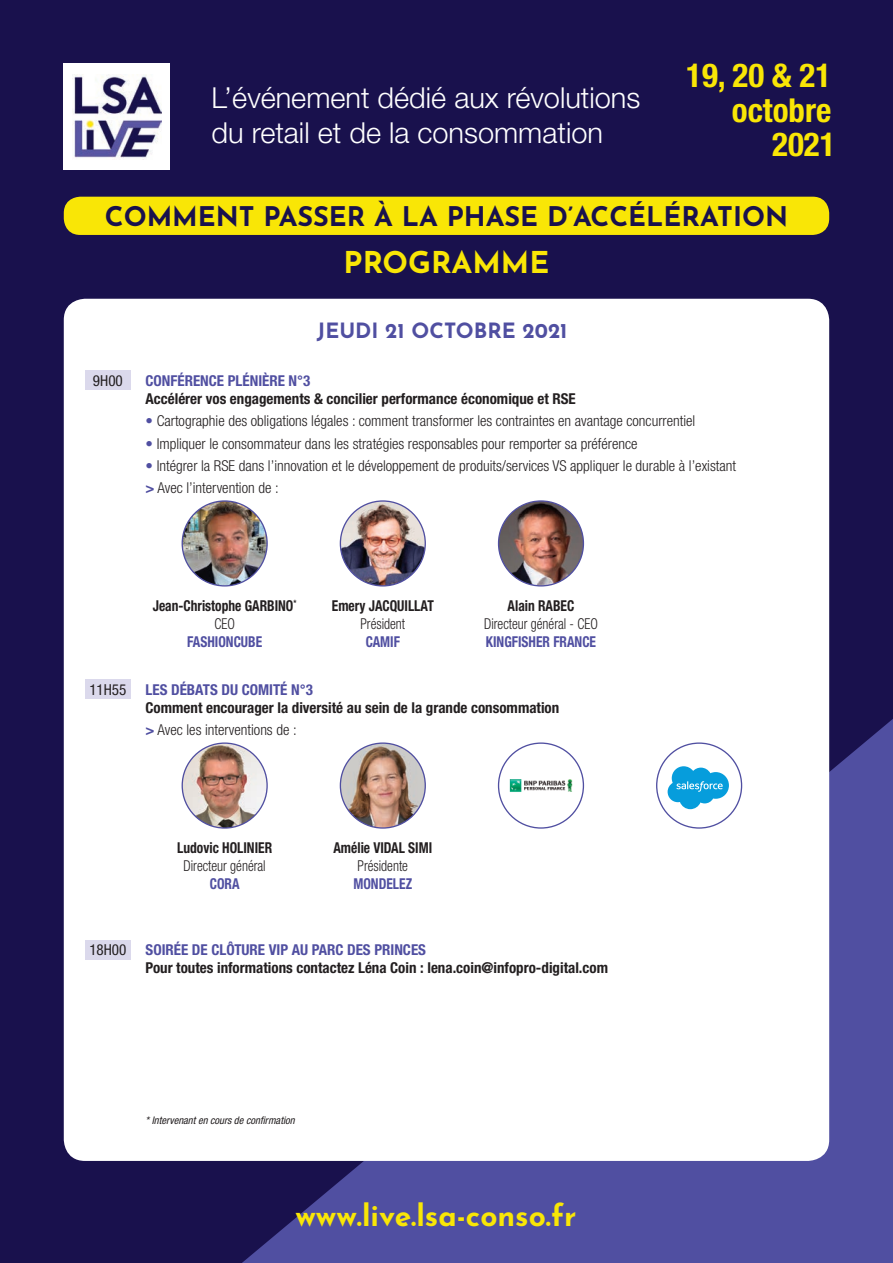
<style>
.page{position:relative;width:893px;height:1263px;background:#19114d}
.page>*{position:absolute;margin:0;border:0;box-sizing:border-box;transform-origin:0 0}
.t1{font:700 condensed 33px/34.5px "Helvetica Neue LT Std";color:#f9e606;text-align:right}
.t2{font:700 30px "Josefin Sans";color:#f9e606}
.t3{font:300 28.95px/34.8px "Helvetica Neue LT Std";color:#fff}
.t4{font:700 27px "Josefin Sans";color:#19114d}
.t5{font:700 21px "Josefin Sans";color:#504fa1}
.t6{font:condensed 15.15px "Helvetica Neue LT Std";color:#231f20}
.t7{font:300 condensed 15px/22.2px "Helvetica Neue LT Std";color:#231f20}
.t8{font:700 condensed 15px/22.2px "Helvetica Neue LT Std";color:#231f20}
.t9{font:700 condensed 15px/18px "Helvetica Neue LT Std";color:#231f20;text-align:center;scale:.9 1}
.t10{font:700 condensed 15px "Helvetica Neue LT Std";color:#504fa1}
.t11{font:300 condensed 15px "Helvetica Neue LT Std";color:#231f20;scale:.9 1}
.t12{font:700 condensed 15px "Helvetica Neue LT Std";color:#504fa1;scale:.9 1}
.t13{font:italic condensed 10.5px "Helvetica Neue LT Std";color:#231f20}
.s1{color:#504fa1}
.s2{font-weight:700;font-stretch:normal;color:#504fa1}
.s3{font-weight:300}
.s4{font-stretch:normal;color:#504fa1}
</style>
<div class="page">
<svg style="left:242px;top:719px;width:651px;height:544px;background:#4b4a9a"></svg>
<div style="left:64px;top:64px;width:106px;height:106px;background:#fff"></div>
<img style="left:72px;top:74px;width:90px;height:84px">
<div style="left:64px;top:197px;width:765px;height:38px;background:#f9e606;border-radius:16px"></div>
<div style="left:64px;top:299px;width:765px;height:862px;background:#fff;border-radius:21px"></div>
<div style="left:85px;top:371px;width:46px;height:19px;background:#dbd9ec"></div>
<img style="left:182px;top:501px;width:85px;height:85px;border-radius:42px">
<img style="left:340px;top:501px;width:85px;height:85px;border-radius:42px">
<img style="left:499px;top:501px;width:84px;height:85px;border-radius:42px">
<div style="left:85px;top:679px;width:46px;height:20px;background:#dbd9ec"></div>
<img style="left:182px;top:743px;width:85px;height:85px;border-radius:42px">
<img style="left:340px;top:743px;width:85px;height:85px;border-radius:42px">
<img style="left:509px;top:779px;width:64px;height:13px">
<div style="left:85px;top:940px;width:46px;height:19px;background:#dbd9ec"></div>
<svg style="left:668px;top:766px;width:61px;height:43px"></svg>
<h3 class="t3" style="left:212px;top:80px;width:430px">L’événement dédié aux révolutions du retail et de la consommation</h3>
<h1 class="t1" style="left:686px;top:58px;width:151px">19, 20 &amp; 21 octobre<br>2021</h1>
<h3 class="t4" style="left:105px;top:196px;width:685px">COMMENT PASSER À LA PHASE D’ACCÉLÉRATION</h3>
<h2 class="t2" style="left:344px;top:240px;width:207px">PROGRAMME</h2>
<h3 class="t5" style="left:317px;top:315px;width:252px">JEUDI 21 OCTOBRE 2021</h3>
<p class="t6" style="left:93px;top:372px;width:31px">9H00</p>
<p class="t10" style="left:146px;top:372px;width:166px">CONFÉRENCE PLÉNIÈRE N°3</p>
<p class="t8" style="left:146px;top:387px;width:432px">Accélérer vos engagements &amp; concilier performance économique et RSE</p>
<p class="t7" style="left:146px;top:410px;width:551px"><span class="s1">•</span> Cartographie des obligations légales : comment transformer les contraintes en avantage concurrentiel</p>
<p class="t7" style="left:146px;top:432px;width:494px"><span class="s1">•</span> Impliquer le consommateur dans les stratégies responsables pour remporter sa préférence</p>
<p class="t7" style="left:146px;top:454px;width:592px"><span class="s1">•</span> Intégrer la RSE dans l’innovation et le développement de produits/services VS appliquer le durable à l’existant <span class="s2">&gt;</span> Avec l’intervention de :</p>
<p class="t9" style="left:153px;top:596px;width:161px">Jean-Christophe GARBINO<sup>*<br></sup><span class="s3">CEO</span></p>
<p class="t12" style="left:187px;top:632px;width:85px">FASHIONCUBE</p>
<p class="t9" style="left:332px;top:596px;width:115px">Emery JACQUILLAT</p>
<p class="t11" style="left:360px;top:615px;width:51px">Président</p>
<p class="t12" style="left:366px;top:632px;width:40px">CAMIF</p>
<p class="t9" style="left:508px;top:596px;width:76px">Alain RABEC</p>
<p class="t11" style="left:484px;top:615px;width:128px">Directeur général - CEO</p>
<p class="t12" style="left:486px;top:632px;width:124px">KINGFISHER FRANCE</p>
<p class="t6" style="left:89px;top:681px;width:39px">11H55</p>
<p class="t10" style="left:146px;top:680px;width:169px">LES DÉBATS DU COMITÉ N°3</p>
<p class="t8" style="left:146px;top:696px;width:415px">Comment encourager la diversité au sein de la grande consommation <span class="s4">&gt;</span> <span class="s3">Avec les interventions de :</span></p>
<p class="t9" style="left:177px;top:838px;width:107px">Ludovic HOLINIER</p>
<p class="t11" style="left:184px;top:857px;width:93px">Directeur général</p>
<p class="t12" style="left:210px;top:874px;width:35px">CORA</p>
<p class="t9" style="left:333px;top:838px;width:111px">Amélie VIDAL SIMI</p>
<p class="t11" style="left:358px;top:857px;width:58px">Présidente</p>
<p class="t12" style="left:353px;top:874px;width:67px">MONDELEZ</p>
<p class="t6" style="left:89px;top:941px;width:39px">18H00</p>
<p class="t10" style="left:146px;top:941px;width:282px">SOIRÉE DE CLÔTURE VIP AU PARC DES PRINCES</p>
<p class="t8" style="left:146px;top:956px;width:464px">Pour toutes informations contactez Léna Coin : lena.coin@infopro-digital.com</p>
<p class="t13" style="left:146px;top:1114px;width:151px">* Intervenant en cours de confirmation</p>
<h2 class="t2" style="left:295px;top:1193px;width:282px">www.live.lsa-conso.fr</h2>
</div>
